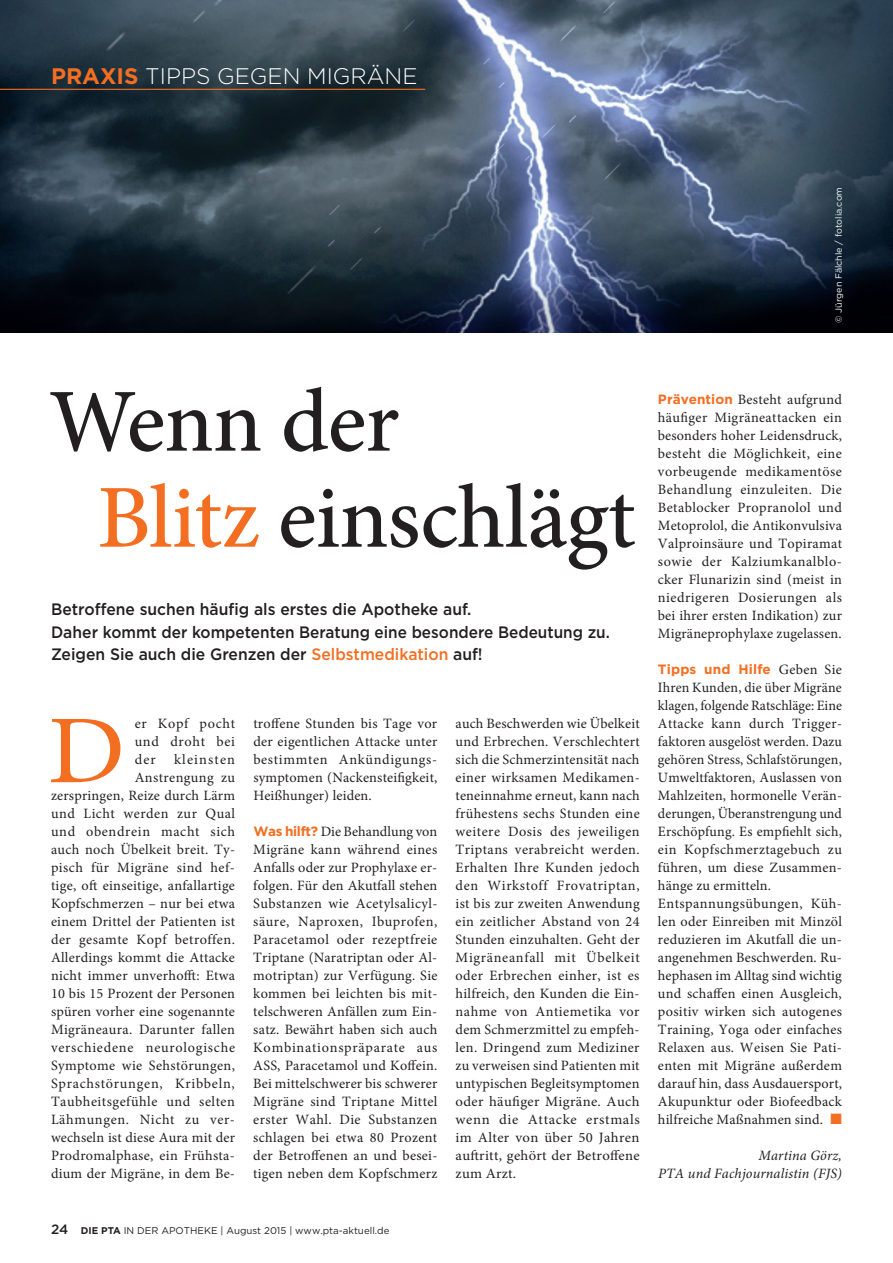
<style>
.page{position:relative;width:893px;height:1263px;background:#fff}
.page>*{position:absolute;margin:0;border:0;box-sizing:border-box;transform-origin:0 0}
.t1{font:97.2px "Minion Pro";color:#f36e21;scale:1.09 1}
.t2{font:500 90px/96px "Minion Pro";letter-spacing:-.01em;color:#231f20}
.t3{font:300 22.5px "Gotham";color:#fff}
.t4{font:500 16.5px/22.5px "Gotham";color:#231f20;scale:.95 1}
.t5{font:14.25px/18px "Minion Pro";letter-spacing:.02em;color:#231f20;text-align:justify}
.t6{font:italic 14.25px/18px "Minion Pro";letter-spacing:.01em;color:#231f20;text-align:right}
.t7{font:700 13.5px "Gotham";letter-spacing:.01em;color:#f36e21}
.t8{font:500 13.5px "Gotham";color:#231f20}
.t9{font:9.75px "Gotham";color:#231f20}
.t10{font:9px "Gotham";color:#fff}
.s1{font-weight:700;color:#f36e21}
.s2{color:#f36e21}
.s3{font-family:"Gotham";font-weight:700;font-size:13.5px;color:#f36e21}
.s4{font-weight:700}
.s5{font-family:"Minion Pro";font-weight:400;font-size:14.25px;color:#231f20}
</style>
<div class="page">
<img style="left:0;top:0;width:893px;height:332px">
<hr style="left:0;top:89px;width:425px;height:1px;background:#f36e21">
<h3 class="t3" style="left:51px;top:62px;width:368px"><span class="s1">PRAXIS</span> TIPPS GEGEN MIGRÄNE</h3>
<p class="t10" style="left:833px;top:323px;width:137px;rotate:-90deg">© Jürgen Fälchle / fotolia.com</p>
<h2 class="t2" style="left:97px;top:374px;width:540px;text-indent:-48px">Wenn der<br><span class="s2">Blitz</span> einschlägt</h2>
<p class="t4" style="left:51px;top:598px;width:590px">Betroffene suchen häufig als erstes die Apotheke auf.<br>Daher kommt der kompetenten Beratung eine besondere Bedeutung zu.<br>Zeigen Sie auch die Grenzen der <span class="s2">Selbstmedikation</span> auf!</p>
<h1 class="t1" style="left:48px;top:686px;width:73px">D</h1>
<p class="t5" style="left:135px;top:715px;width:102px">er Kopf pocht und droht bei der</p>
<p class="t5" style="left:51px;top:751px;width:186px;text-align:right">kleinsten<br>Anstrengung zu<br>zerspringen, Reize durch Lärm und Licht werden zur Qual und obendrein macht sich auch noch Übelkeit breit. Ty&shy;pisch für Migräne sind hef&shy;tige, oft einseitige, anfallartige<br>Kopfschmerzen – nur bei etwa einem Drittel der Patienten ist der gesamte Kopf betroffen.<br>Allerdings kommt die Attacke nicht immer unverhofft: Etwa<br>10 bis 15 Prozent der Personen spüren vorher eine sogenannte<br>Migräneaura. Darunter fallen verschiedene neurologische<br>Symptome wie Sehstörungen,<br>Sprachstörungen, Kribbeln,<br>Taubheitsgefühle und selten<br>Lähmungen. Nicht zu ver&shy;wechseln ist diese Aura mit der<br>Prodromalphase, ein Frühsta&shy;dium der Migräne, in dem Be-</p>
<p class="t5" style="left:253px;top:715px;width:186px">troffene Stunden bis Tage vor der eigentlichen Attacke unter bestimmten Ankündigungs&shy;symptomen (Nackensteifigkeit, Heißhunger) leiden.</p>
<p class="t5" style="left:253px;top:823px;width:186px"><span class="s3">Was hilft?</span> Die Behandlung von Migräne kann während eines Anfalls oder zur Prophylaxe er&shy;folgen. Für den Akutfall stehen Substanzen wie Acetylsalicyl&shy;säure, Naproxen, Ibuprofen, Paracetamol oder rezeptfreie Triptane (Naratriptan oder Al&shy;motriptan) zur Verfügung. Sie kommen bei leichten bis mit&shy;telschweren Anfällen zum Ein&shy;satz. Bewährt haben sich auch Kombinationspräparate aus ASS, Paracetamol und Koffein.<br>Bei mittelschwerer bis schwerer Migräne sind Triptane Mittel erster Wahl. Die Substanzen schlagen bei etwa 80 Prozent der Betroffenen an und besei&shy;tigen neben dem Kopfschmerz</p>
<p class="t8" style="left:51px;top:1220px;width:19px">24</p>
<p class="t9" style="left:81px;top:1224px;width:310px"><span class="s4">DIE PTA</span> IN DER APOTHEKE | August 2015 | www.pta-aktuell.de</p>
<p class="t5" style="left:456px;top:715px;width:186px">auch Beschwerden wie Übelkeit und Erbrechen. Verschlechtert sich die Schmerzintensität nach einer wirksamen Medikamen&shy;teneinnahme erneut, kann nach frühestens sechs Stunden eine weitere Dosis des jeweiligen Triptans verabreicht werden.<br>Erhalten Ihre Kunden jedoch den Wirkstoff Frovatriptan, ist bis zur zweiten Anwendung ein zeitlicher Abstand von 24<br>Stunden einzuhalten. Geht der Migräneanfall mit Übelkeit oder Erbrechen einher, ist es hilfreich, den Kunden die Ein&shy;nahme von Antiemetika vor dem Schmerzmittel zu empfeh&shy;len. Dringend zum Mediziner zu verweisen sind Patienten mit untypischen Begleitsymptomen oder häufiger Migräne. Auch wenn die Attacke erstmals im Alter von über 50 Jahren auftritt, gehört der Betroffene zum Arzt.</p>
<p class="t5" style="left:658px;top:391px;width:186px"><span class="s3">Prävention</span> Besteht aufgrund häufiger Migräneattacken ein besonders hoher Leidensdruck, besteht die Möglichkeit, eine vorbeugende medikamentöse Behandlung einzuleiten. Die Betablocker Propranolol und Metoprolol, die Antikonvulsiva Valproinsäure und Topiramat sowie der Kalziumkanalblo&shy;cker Flunarizin sind (meist in niedrigeren Dosierungen als bei ihrer ersten Indikation) zur Migräneprophylaxe zugelassen.</p>
<p class="t7" style="left:658px;top:660px;width:185px">Tipps und Hilfe <span class="s5">Geben Sie</span></p>
<p class="t5" style="left:658px;top:679px;width:186px;text-align:left">Ihren Kunden, die über Migräne klagen, folgende Ratschläge: Eine<br>Attacke kann durch Trigger&shy;faktoren ausgelöst werden. Dazu gehören Stress, Schlafstörungen,<br>Umweltfaktoren, Auslassen von<br>Mahlzeiten, hormonelle Verän&shy;derungen, Überanstrengung und<br>Erschöpfung. Es empfiehlt sich, ein Kopfschmerztagebuch zu führen, um diese Zusammen&shy;hänge zu ermitteln.<br>Entspannungsübungen, Küh&shy;len oder Einreiben mit Minzöl reduzieren im Akutfall die un&shy;angenehmen Beschwerden. Ru&shy;hephasen im Alltag sind wichtig und schaffen einen Ausgleich, positiv wirken sich autogenes<br>Training, Yoga oder einfaches<br>Relaxen aus. Weisen Sie Pati&shy;enten mit Migräne außerdem darauf hin, dass Ausdauersport,<br>Akupunktur oder Biofeedback hilfreiche Maßnahmen sind. <span class="s2">■</span></p>
<p class="t6" style="left:658px;top:1147px;width:185px">Martina Görz,<br>PTA und Fachjournalistin (FJS)</p>
</div>
